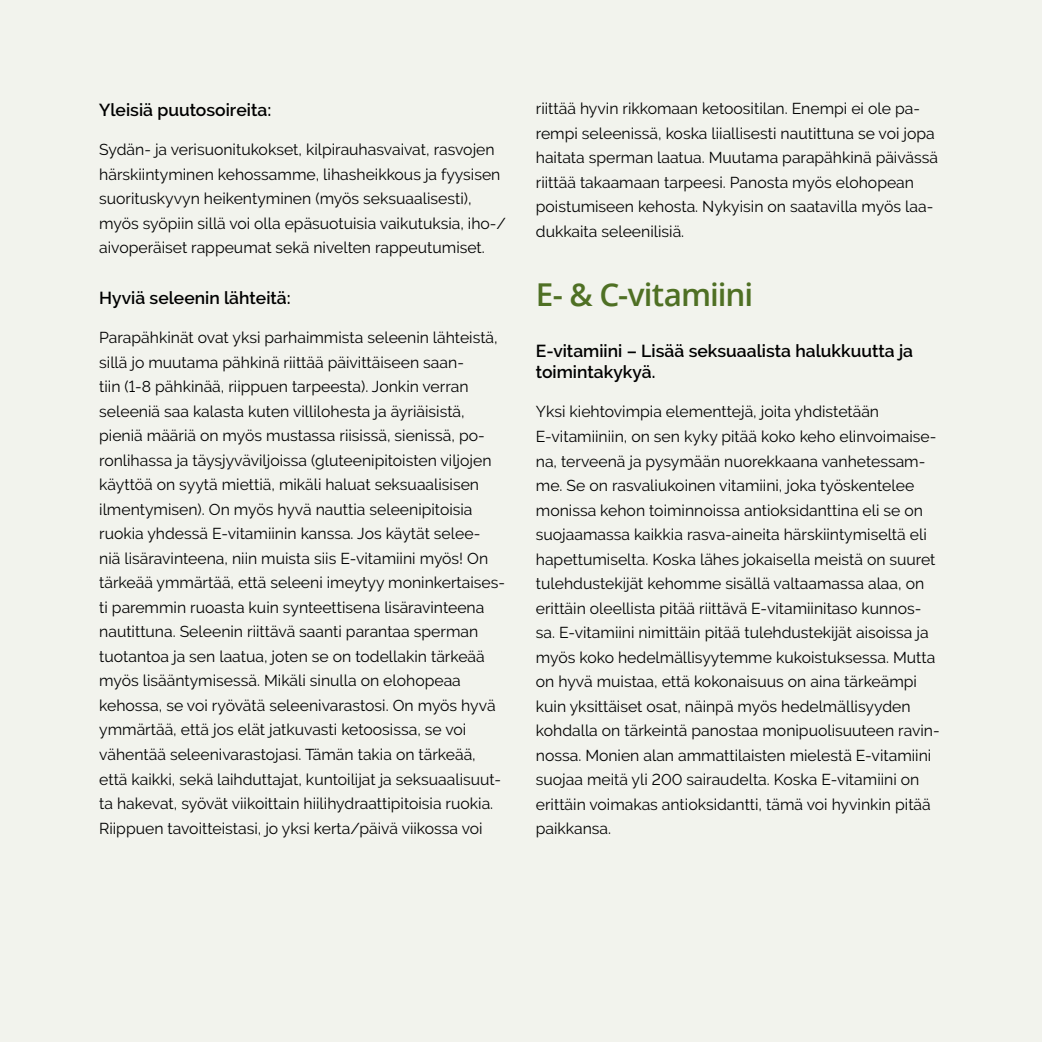
<style>
.page{position:relative;width:1042px;height:1042px;background:#f2f3ed}
.page>*{position:absolute;margin:0;border:0;box-sizing:border-box;transform-origin:0 0}
.t1{font:600 31.5px "Open Sans";letter-spacing:-.035em;color:#4f7024}
.t2{font:600 17.5px/21px "Raleway";color:#000}
.t3{font:15.75px/24.5px "Raleway";color:#000}
</style>
<div class="page">
<p class="t2" style="left:99px;top:99px;width:174px">Yleisiä puutosoireita:</p>
<p class="t3" style="left:99px;top:137px;width:408px">Sydän- ja verisuonitukokset, kilpirauhasvaivat, rasvojen härskiintyminen kehossamme, lihasheikkous ja fyysisen suorituskyvyn heikentyminen (myös seksuaalisesti), myös syöpiin sillä voi olla epäsuotuisia vaikutuksia, iho-/ aivoperäiset rappeumat sekä nivelten rappeutumiset.</p>
<p class="t2" style="left:99px;top:287px;width:193px">Hyviä seleenin lähteitä:</p>
<p class="t3" style="left:99px;top:325px;width:407px">Parapähkinät ovat yksi parhaimmista seleenin lähteistä, sillä jo muutama pähkinä riittää päivittäiseen saan-<br>tiin (1-8 pähkinää, riippuen tarpeesta). Jonkin verran seleeniä saa kalasta kuten villilohesta ja äyriäisistä, pieniä määriä on myös mustassa riisissä, sienissä, po&shy;ronlihassa ja täysjyväviljoissa (gluteenipitoisten viljojen käyttöä on syytä miettiä, mikäli haluat seksuaalisisen ilmentymisen). On myös hyvä nauttia seleenipitoisia ruokia yhdessä E-vitamiinin kanssa. Jos käytät selee&shy;niä lisäravinteena, niin muista siis E-vitamiini myös! On tärkeää ymmärtää, että seleeni imeytyy moninkertaises&shy;ti paremmin ruoasta kuin synteettisena lisäravinteena nautittuna. Seleenin riittävä saanti parantaa sperman tuotantoa ja sen laatua, joten se on todellakin tärkeää myös lisääntymisessä. Mikäli sinulla on elohopeaa kehossa, se voi ryövätä seleenivarastosi. On myös hyvä ymmärtää, että jos elät jatkuvasti ketoosissa, se voi vähentää seleenivarastojasi. Tämän takia on tärkeää, että kaikki, sekä laihduttajat, kuntoilijat ja seksuaalisuut&shy;ta hakevat, syövät viikoittain hiilihydraattipitoisia ruokia.<br>Riippuen tavoitteistasi, jo yksi kerta/päivä viikossa voi</p>
<p class="t3" style="left:536px;top:96px;width:404px">riittää hyvin rikkomaan ketoositilan. Enempi ei ole pa&shy;rempi seleenissä, koska liiallisesti nautittuna se voi jopa haitata sperman laatua. Muutama parapähkinä päivässä riittää takaamaan tarpeesi. Panosta myös elohopean poistumiseen kehosta. Nykyisin on saatavilla myös laa&shy;dukkaita seleenilisiä.</p>
<h1 class="t1" style="left:536px;top:273px;width:219px">E- &amp; C-vitamiini</h1>
<p class="t2" style="left:536px;top:340px;width:379px">E-vitamiini – Lisää seksuaalista halukkuutta ja toimintakykyä.</p>
<p class="t3" style="left:536px;top:400px;width:405px">Yksi kiehtovimpia elementtejä, joita yhdistetään E-vitamiiniin, on sen kyky pitää koko keho elinvoimaise&shy;na, terveenä ja pysymään nuorekkaana vanhetessam&shy;me. Se on rasvaliukoinen vitamiini, joka työskentelee monissa kehon toiminnoissa antioksidanttina eli se on suojaamassa kaikkia rasva-aineita härskiintymiseltä eli hapettumiselta. Koska lähes jokaisella meistä on suuret tulehdustekijät kehomme sisällä valtaamassa alaa, on erittäin oleellista pitää riittävä E-vitamiinitaso kunnos&shy;sa. E-vitamiini nimittäin pitää tulehdustekijät aisoissa ja myös koko hedelmällisyytemme kukoistuksessa. Mutta on hyvä muistaa, että kokonaisuus on aina tärkeämpi kuin yksittäiset osat, näinpä myös hedelmällisyyden kohdalla on tärkeintä panostaa monipuolisuuteen ravin&shy;nossa. Monien alan ammattilaisten mielestä E-vitamiini suojaa meitä yli 200 sairaudelta. Koska E-vitamiini on erittäin voimakas antioksidantti, tämä voi hyvinkin pitää paikkansa.</p>
</div>
